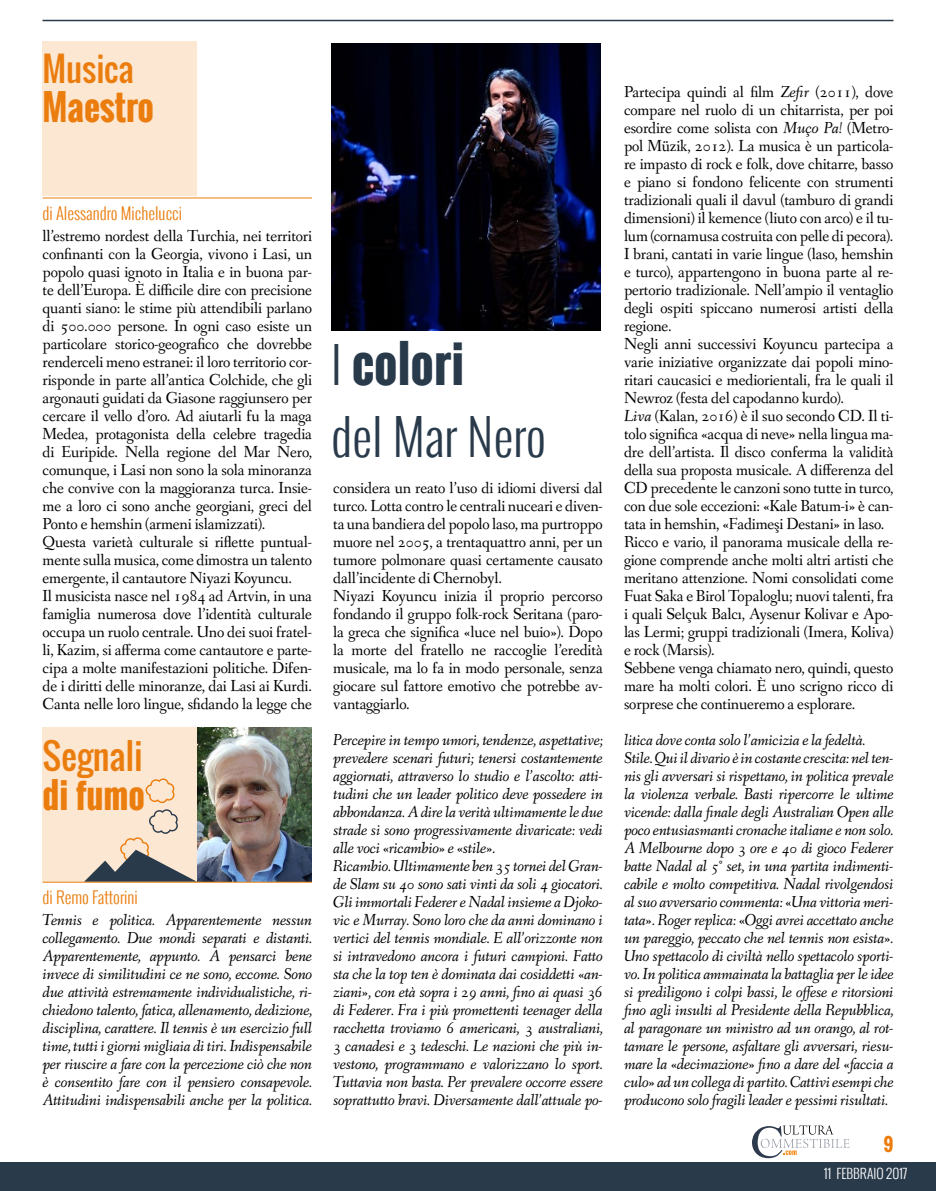
<style>
.page{position:relative;width:936px;height:1191px;background:#fff}
.page>*{position:absolute;margin:0;border:0;box-sizing:border-box;transform-origin:0 0}
.t1{font:300 49.5px/72px "Oswald";color:#293a4b}
.t2{font:700 34.8px "Oswald";color:#eb7d0e}
.t3{font:34.8px "Oswald";color:#eb7d0e}
.t4{font:33px "Oswald";color:#eb7d0e}
.t5{font:700 18px "Oswald";color:#eb7d0e}
.t6{font:16.5px/18px "Fanwood Text";letter-spacing:-.01em;color:#000}
.t7{font:italic 16.5px/18px "Fanwood Text";letter-spacing:-.015em;color:#000;scale:.95 1}
.t8{font:300 16.5px "Oswald";color:#eb7d0e}
.t9{font:300 13.5px "Oswald";color:#fff}
.s1{font-weight:700}
.s2{font-style:italic}
</style>
<div class="page">
<div style="left:0;top:1162px;width:935px;height:29px;background:#293a4b"></div>
<svg style="left:752px;top:1125px;width:97px;height:33px"></svg>
<hr style="left:43px;top:20px;width:850px;height:1px;background:#293a4b">
<img style="left:331px;top:43px;width:269px;height:288px">
<hr style="left:43px;top:198px;width:269px;height:1px;background:#eb7d0e">
<div style="left:43px;top:42px;width:154px;height:154px;background:#fce7d2"></div>
<img style="left:197px;top:727px;width:115px;height:154px">
<div style="left:43px;top:727px;width:154px;height:154px;background:#fce7d2"></div>
<svg style="left:146px;top:778px;width:28px;height:25px"></svg>
<svg style="left:85px;top:809px;width:111px;height:72px"></svg>
<hr style="left:43px;top:882px;width:269px;height:1px;background:#eb7d0e">
<h3 class="t4" style="left:43px;top:44px;width:93px">Musica</h3>
<h2 class="t2" style="left:43px;top:81px;width:113px">Maestro</h2>
<p class="t8" style="left:43px;top:201px;width:141px">di Alessandro Michelucci</p>
<p class="t6" style="left:43px;top:227px;width:271px">ll’estremo nordest della Turchia, nei territori confinanti con la Georgia, vivono i Lasi, un popolo quasi ignoto in Italia e in buona par&shy;te dell’Europa. È difficile dire con precisione quanti siano: le stime più attendibili parlano di 500.000 persone. In ogni caso esiste un particolare storico-geografico che dovrebbe renderceli meno estranei: il loro territorio cor&shy;risponde in parte all’antica Colchide, che gli argonauti guidati da Giasone raggiunsero per cercare il vello d’oro. Ad aiutarli fu la maga Medea, protagonista della celebre tragedia di Euripide. Nella regione del Mar Nero, comunque, i Lasi non sono la sola minoranza che convive con la maggioranza turca. Insie&shy;me a loro ci sono anche georgiani, greci del Ponto e hemshin (armeni islamizzati).<br>Questa varietà culturale si riflette puntual&shy;mente sulla musica, come dimostra un talento emergente, il cantautore Niyazi Koyuncu.<br>Il musicista nasce nel 1984 ad Artvin, in una famiglia numerosa dove l’identità culturale occupa un ruolo centrale. Uno dei suoi fratel&shy;li, Kazim, si afferma come cantautore e parte&shy;cipa a molte manifestazioni politiche. Difen&shy;de i diritti delle minoranze, dai Lasi ai Kurdi.<br>Canta nelle loro lingue, sfidando la legge che</p>
<h2 class="t3" style="left:43px;top:729px;width:102px">Segnali</h2>
<h2 class="t2" style="left:43px;top:769px;width:104px">di fumo</h2>
<p class="t8" style="left:43px;top:885px;width:97px">di Remo Fattorini</p>
<p class="t7" style="left:43px;top:911px;width:285px;text-align:justify">Tennis e politica. Apparentemente nessun collegamento. Due mondi separati e distanti.<br>Apparentemente, appunto. A pensarci bene invece di similitudini ce ne sono, eccome. Sono due attività estremamente individualistiche, ri&shy;chiedono talento, fatica, allenamento, dedizione, disciplina, carattere. Il tennis è un esercizio full time, tutti i giorni migliaia di tiri. Indispensabile per riuscire a fare con la percezione ciò che non è consentito fare con il pensiero consapevole.<br>Attitudini indispensabili anche per la politica.</p>
<h1 class="t1" style="left:331px;top:328px;width:216px">I <span class="s1">colori<br></span>del Mar Nero</h1>
<p class="t6" style="left:333px;top:479px;width:271px">considera un reato l’uso di idiomi diversi dal turco. Lotta contro le centrali nuceari e diven&shy;ta una bandiera del popolo laso, ma purtroppo muore nel 2005, a trentaquattro anni, per un tumore polmonare quasi certamente causato dall’incidente di Chernobyl.<br>Niyazi Koyuncu inizia il proprio percorso fondando il gruppo folk-rock Seritana (paro&shy;la greca che significa «luce nel buio»). Dopo la morte del fratello ne raccoglie l’eredità musicale, ma lo fa in modo personale, senza giocare sul fattore emotivo che potrebbe av&shy;vantaggiarlo.</p>
<p class="t6" style="left:624px;top:83px;width:271px">Partecipa quindi al film <span class="s2">Zefir</span> (2011), dove compare nel ruolo di un chitarrista, per poi esordire come solista con <span class="s2">Muço Pa!</span> (Metro&shy;pol Müzik, 2012). La musica è un particola&shy;re impasto di rock e folk, dove chitarre, basso e piano si fondono felicente con strumenti tradizionali quali il davul (tamburo di grandi dimensioni) il kemence (liuto con arco) e il tu&shy;lum (cornamusa costruita con pelle di pecora).<br>I brani, cantati in varie lingue (laso, hemshin e turco), appartengono in buona parte al re&shy;pertorio tradizionale. Nell’ampio il ventaglio degli ospiti spiccano numerosi artisti della regione.<br>Negli anni successivi Koyuncu partecipa a varie iniziative organizzate dai popoli mino&shy;ritari caucasici e mediorientali, fra le quali il Newroz (festa del capodanno kurdo).<br><span class="s2">Liva</span> (Kalan, 2016) è il suo secondo CD. Il ti&shy;tolo significa «acqua di neve» nella lingua ma&shy;dre dell’artista. Il disco conferma la validità della sua proposta musicale. A differenza del CD precedente le canzoni sono tutte in turco, con due sole eccezioni: «Kale Batum-i» è can&shy;tata in hemshin, «Fadimeşi Destani» in laso.<br>Ricco e vario, il panorama musicale della re&shy;gione comprende anche molti altri artisti che meritano attenzione. Nomi consolidati come Fuat Saka e Birol Topaloglu; nuovi talenti, fra i quali Selçuk Balcı, Aysenur Kolivar e Apo&shy;las Lermi; gruppi tradizionali (Imera, Koliva) e rock (Marsis).<br>Sebbene venga chiamato nero, quindi, questo mare ha molti colori. È uno scrigno ricco di sorprese che continueremo a esplorare.</p>
<p class="t7" style="left:333px;top:731px;width:285px">Percepire in tempo umori, tendenze, aspettative; prevedere scenari futuri; tenersi costantemente aggiornati, attraverso lo studio e l’ascolto: atti&shy;tudini che un leader politico deve possedere in abbondanza. A dire la verità ultimamente le due strade si sono progressivamente divaricate: vedi alle voci «ricambio» e «stile».<br>Ricambio. Ultimamente ben 35 tornei del Gran&shy;de Slam su 40 sono sati vinti da soli 4 giocatori.<br>Gli immortali Federer e Nadal insieme a Djoko&shy;vic e Murray. Sono loro che da anni dominano i vertici del tennis mondiale. E all’orizzonte non si intravedono ancora i futuri campioni. Fatto sta che la top ten è dominata dai cosiddetti «an&shy;ziani», con età sopra i 29 anni, fino ai quasi 36 di Federer. Fra i più promettenti teenager della racchetta troviamo 6 americani, 3 australiani, 3 canadesi e 3 tedeschi. Le nazioni che più in&shy;vestono, programmano e valorizzano lo sport.<br>Tuttavia non basta. Per prevalere occorre essere soprattutto bravi. Diversamente dall’attuale po-</p>
<p class="t7" style="left:624px;top:731px;width:285px">litica dove conta solo l’amicizia e la fedeltà.<br>Stile. Qui il divario è in costante crescita: nel ten&shy;nis gli avversari si rispettano, in politica prevale la violenza verbale. Basti ripercorre le ultime vicende: dalla finale degli Australian Open alle poco entusiasmanti cronache italiane e non solo.<br>A Melbourne dopo 3 ore e 40 di gioco Federer batte Nadal al 5° set, in una partita indimenti&shy;cabile e molto competitiva. Nadal rivolgendosi al suo avversario commenta: «Una vittoria meri&shy;tata». Roger replica: «Oggi avrei accettato anche un pareggio, peccato che nel tennis non esista».<br>Uno spettacolo di civiltà nello spettacolo sporti&shy;vo. In politica ammainata la battaglia per le idee si prediligono i colpi bassi, le offese e ritorsioni fino agli insulti al Presidente della Repubblica, al paragonare un ministro ad un orango, al rot&shy;tamare le persone, asfaltare gli avversari, riesu&shy;mare la «decimazione» fino a dare del «faccia a culo» ad un collega di partito. Cattivi esempi che producono solo fragili leader e pessimi risultati.</p>
<p class="t5" style="left:883px;top:1130px;width:11px">9</p>
<p class="t9" style="left:824px;top:1164px;width:85px">11 FEBBRAIO 2017</p>
</div>
